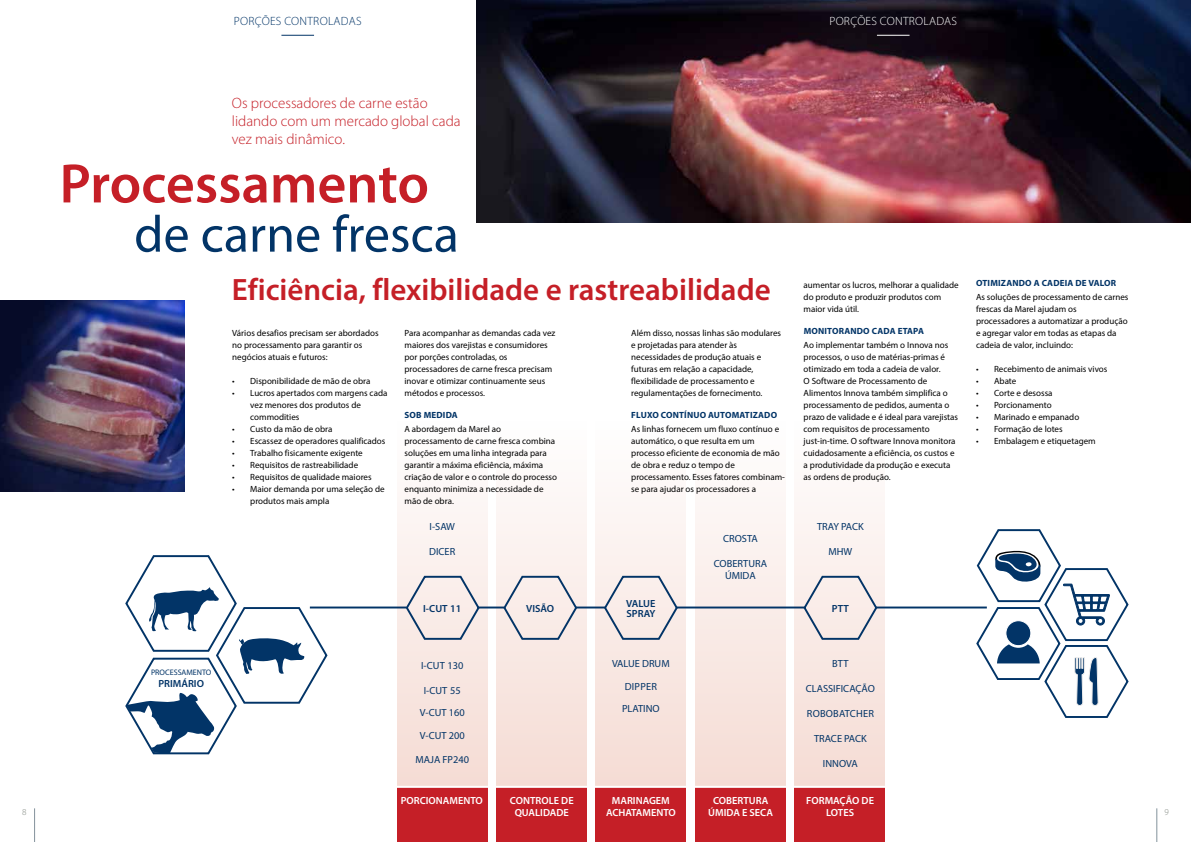
<style>
.page{position:relative;width:1191px;height:842px;background:#fff}
.page>*{position:absolute;margin:0;border:0;box-sizing:border-box;transform-origin:0 0}
.t1{font:600 56px "Myriad Pro";color:#c51f27}
.t2{font:52px "Myriad Pro";color:#023467}
.t3{font:600 31px "Myriad Pro";color:#c51f27}
.t4{font:300 15px/18px "Myriad Pro";color:#c51f27}
.t5{font:300 12px "Myriad Pro";letter-spacing:.02em;color:#023467}
.t6{font:300 12px "Myriad Pro";letter-spacing:.02em;color:#fff}
.t7{font:10.4px/22.4px "Myriad Pro";color:#023467;text-align:center}
.t8{font:600 10.4px/12.4px "Myriad Pro";color:#fff;text-align:center}
.t9{font:600 10.4px/10px "Myriad Pro";color:#023467}
.t10{font:10.4px "Myriad Pro";letter-spacing:.02em;color:#023467}
.t11{font:9px/12px "Myriad Pro";color:#000}
.t12{font:700 9px "Myriad Pro";letter-spacing:.02em;color:#023467}
.t13{font:300 9px "Myriad Pro";color:#828981}
.t14{font:8px "Myriad Pro";color:#023467}
</style>
<div class="page">
<svg style="left:397px;top:506px;width:91px;height:280px;fill:#f8e6e1"></svg>
<svg style="left:404px;top:574px;width:77px;height:67px;background:#e5ddde"></svg>
<svg style="left:595px;top:506px;width:91px;height:280px;fill:#f8e6e1"></svg>
<svg style="left:695px;top:506px;width:90px;height:280px;fill:#f9e9e4"></svg>
<svg style="left:794px;top:506px;width:91px;height:280px;fill:#f8e6e1"></svg>
<svg style="left:496px;top:506px;width:91px;height:280px;fill:#f8e6e1"></svg>
<div style="left:397px;top:786px;width:91px;height:56px;background:#c51f27"></div>
<div style="left:496px;top:786px;width:91px;height:56px;background:#c51f27"></div>
<div style="left:595px;top:786px;width:91px;height:56px;background:#c51f27"></div>
<div style="left:695px;top:786px;width:90px;height:56px;background:#c51f27"></div>
<div style="left:794px;top:786px;width:91px;height:56px;background:#c51f27"></div>
<svg style="left:502px;top:574px;width:76px;height:67px;background:#e5dddd"></svg>
<svg style="left:603px;top:574px;width:76px;height:67px;background:#e5dddd"></svg>
<svg style="left:802px;top:574px;width:76px;height:67px;background:#e5dddd"></svg>
<hr style="left:310px;top:606px;width:96px;height:2px;background:#023467">
<hr style="left:875px;top:606px;width:111px;height:2px;background:#023467">
<img style="left:476px;top:0;width:715px;height:223px">
<hr style="left:281px;top:35px;width:33px;height:1px;background:#023467">
<hr style="left:877px;top:35px;width:32px;height:1px;background:#fff">
<hr style="left:34px;top:808px;width:1px;height:34px;background:#83929b">
<svg style="left:125px;top:555px;width:204px;height:200px"></svg>
<svg style="left:975px;top:529px;width:154px;height:189px"></svg>
<hr style="left:1156px;top:808px;width:1px;height:34px;background:#83929b">
<hr style="left:477px;top:606px;width:27px;height:2px;background:#023467">
<hr style="left:576px;top:606px;width:29px;height:2px;background:#023467">
<hr style="left:677px;top:606px;width:128px;height:2px;background:#023467">
<hr style="left:330px;top:786px;width:583px;height:2px;background:#fff">
<img style="left:0;top:300px;width:184px;height:192px">
<p class="t13" style="left:22px;top:806px;width:6px">8</p>
<h3 class="t5" style="left:234px;top:14px;width:129px">PORÇÕES CONTROLADAS</h3>
<h3 class="t6" style="left:829px;top:14px;width:129px">PORÇÕES CONTROLADAS</h3>
<h3 class="t4" style="left:232px;top:94px;width:230px">Os processadores de carne estão lidando com um mercado global cada vez mais dinâmico.</h3>
<h1 class="t1" style="left:60px;top:148px;width:371px">Processamento</h1>
<h2 class="t2" style="left:134px;top:202px;width:326px">de carne fresca</h2>
<h3 class="t3" style="left:232px;top:270px;width:540px">Eficiência, flexibilidade e rastreabilidade</h3>
<p class="t11" style="left:232px;top:327px;width:148px">Vários desafios precisam ser abordados no processamento para garantir os negócios atuais e futuros:</p>
<p class="t11" style="left:232px;top:375px;width:140px">• Disponibilidade de mão de obra</p>
<p class="t11" style="left:250px;top:387px;width:139px;text-indent:-18px">• Lucros apertados com margens cada vez menores dos produtos de commodities</p>
<p class="t11" style="left:232px;top:423px;width:102px">• Custo da mão de obra</p>
<p class="t11" style="left:232px;top:435px;width:155px">• Escassez de operadores qualificados</p>
<p class="t11" style="left:232px;top:447px;width:132px">• Trabalho fisicamente exigente</p>
<p class="t11" style="left:232px;top:459px;width:127px">• Requisitos de rastreabilidade</p>
<p class="t11" style="left:232px;top:471px;width:141px">• Requisitos de qualidade maiores</p>
<p class="t11" style="left:250px;top:483px;width:136px;text-indent:-18px">• Maior demanda por uma seleção de produtos mais ampla</p>
<p class="t11" style="left:404px;top:327px;width:152px">Para acompanhar as demandas cada vez maiores dos varejistas e consumidores por porções controladas, os processadores de carne fresca precisam inovar e otimizar continuamente seus métodos e processos.</p>
<p class="t12" style="left:404px;top:409px;width:55px">SOB MEDIDA</p>
<p class="t11" style="left:404px;top:423px;width:154px">A abordagem da Marel ao processamento de carne fresca combina soluções em uma linha integrada para garantir a máxima eficiência, máxima criação de valor e o controle do processo enquanto minimiza a necessidade de mão de obra.</p>
<p class="t7" style="left:429px;top:515px;width:27px">I-SAW</p>
<p class="t7" style="left:429px;top:540px;width:28px">DICER</p>
<p class="t11" style="left:631px;top:327px;width:151px">Além disso, nossas linhas são modulares e projetadas para atender às necessidades de produção atuais e futuras em relação a capacidade, flexibilidade de processamento e regulamentações de fornecimento.</p>
<p class="t12" style="left:631px;top:409px;width:147px">FLUXO CONTÍNUO AUTOMATIZADO</p>
<p class="t11" style="left:631px;top:423px;width:155px">As linhas fornecem um fluxo contínuo e automático, o que resulta em um processo eficiente de economia de mão de obra e reduz o tempo de processamento. Esses fatores combinam&shy;se para ajudar os processadores a</p>
<p class="t7" style="left:723px;top:527px;width:36px">CROSTA</p>
<p class="t7" style="left:714px;top:557px;width:55px;line-height:12.4px">COBERTURA<br>ÚMIDA</p>
<p class="t11" style="left:803px;top:279px;width:156px">aumentar os lucros, melhorar a qualidade do produto e produzir produtos com maior vida útil.</p>
<p class="t12" style="left:803px;top:325px;width:122px">MONITORANDO CADA ETAPA</p>
<p class="t11" style="left:803px;top:339px;width:156px">Ao implementar também o Innova nos processos, o uso de matérias-primas é otimizado em toda a cadeia de valor.<br>O Software de Processamento de Alimentos Innova também simplifica o processamento de pedidos, aumenta o prazo de validade e é ideal para varejistas com requisitos de processamento just-in-time. O software Innova monitora cuidadosamente a eficiência, os custos e a produtividade da produção e executa as ordens de produção.</p>
<p class="t7" style="left:817px;top:515px;width:48px">TRAY PACK</p>
<p class="t7" style="left:828px;top:540px;width:25px">MHW</p>
<p class="t14" style="left:151px;top:667px;width:62px">PROCESSAMENTO</p>
<p class="t9" style="left:158px;top:678px;width:47px">PRIMÁRIO</p>
<p class="t9" style="left:423px;top:603px;width:40px">I-CUT 11</p>
<p class="t7" style="left:421px;top:654px;width:44px">I-CUT 130</p>
<p class="t7" style="left:420px;top:679px;width:46px">I-CUT 55<br>V-CUT 160<br>V-CUT 200</p>
<p class="t7" style="left:415px;top:748px;width:55px">MAJA FP240</p>
<p class="t9" style="left:526px;top:603px;width:30px">VISÃO</p>
<p class="t9" style="left:626px;top:598px;width:31px">VALUE<br>SPRAY</p>
<p class="t9" style="left:832px;top:603px;width:18px">PTT</p>
<p class="t7" style="left:612px;top:652px;width:59px">VALUE DRUM<br>DIPPER<br>PLATINO</p>
<p class="t7" style="left:832px;top:652px;width:18px">BTT</p>
<p class="t7" style="left:806px;top:677px;width:71px">CLASSIFICAÇÃO</p>
<p class="t10" style="left:807px;top:707px;width:69px">ROBOBATCHER</p>
<p class="t7" style="left:814px;top:727px;width:54px">TRACE PACK</p>
<p class="t7" style="left:823px;top:752px;width:36px">INNOVA</p>
<p class="t8" style="left:401px;top:794px;width:84px">PORCIONAMENTO</p>
<p class="t8" style="left:510px;top:794px;width:65px">CONTROLE DE<br>QUALIDADE</p>
<p class="t8" style="left:606px;top:794px;width:71px">MARINAGEM<br>ACHATAMENTO</p>
<p class="t8" style="left:708px;top:794px;width:66px">COBERTURA<br>ÚMIDA E SECA</p>
<p class="t8" style="left:806px;top:794px;width:69px">FORMAÇÃO DE<br>LOTES</p>
<p class="t12" style="left:976px;top:277px;width:142px">OTIMIZANDO A CADEIA DE VALOR</p>
<p class="t11" style="left:976px;top:291px;width:154px">As soluções de processamento de carnes frescas da Marel ajudam os processadores a automatizar a produção e agregar valor em todas as etapas da cadeia de valor, incluindo:</p>
<p class="t11" style="left:976px;top:363px;width:133px">• Recebimento de animais vivos</p>
<p class="t11" style="left:976px;top:375px;width:42px">• Abate</p>
<p class="t11" style="left:976px;top:387px;width:78px">• Corte e desossa</p>
<p class="t11" style="left:976px;top:399px;width:77px">• Porcionamento</p>
<p class="t11" style="left:976px;top:411px;width:105px">• Marinado e empanado</p>
<p class="t11" style="left:976px;top:423px;width:88px">• Formação de lotes</p>
<p class="t11" style="left:976px;top:435px;width:121px">• Embalagem e etiquetagem</p>
<p class="t13" style="left:1164px;top:806px;width:6px">9</p>
</div>
